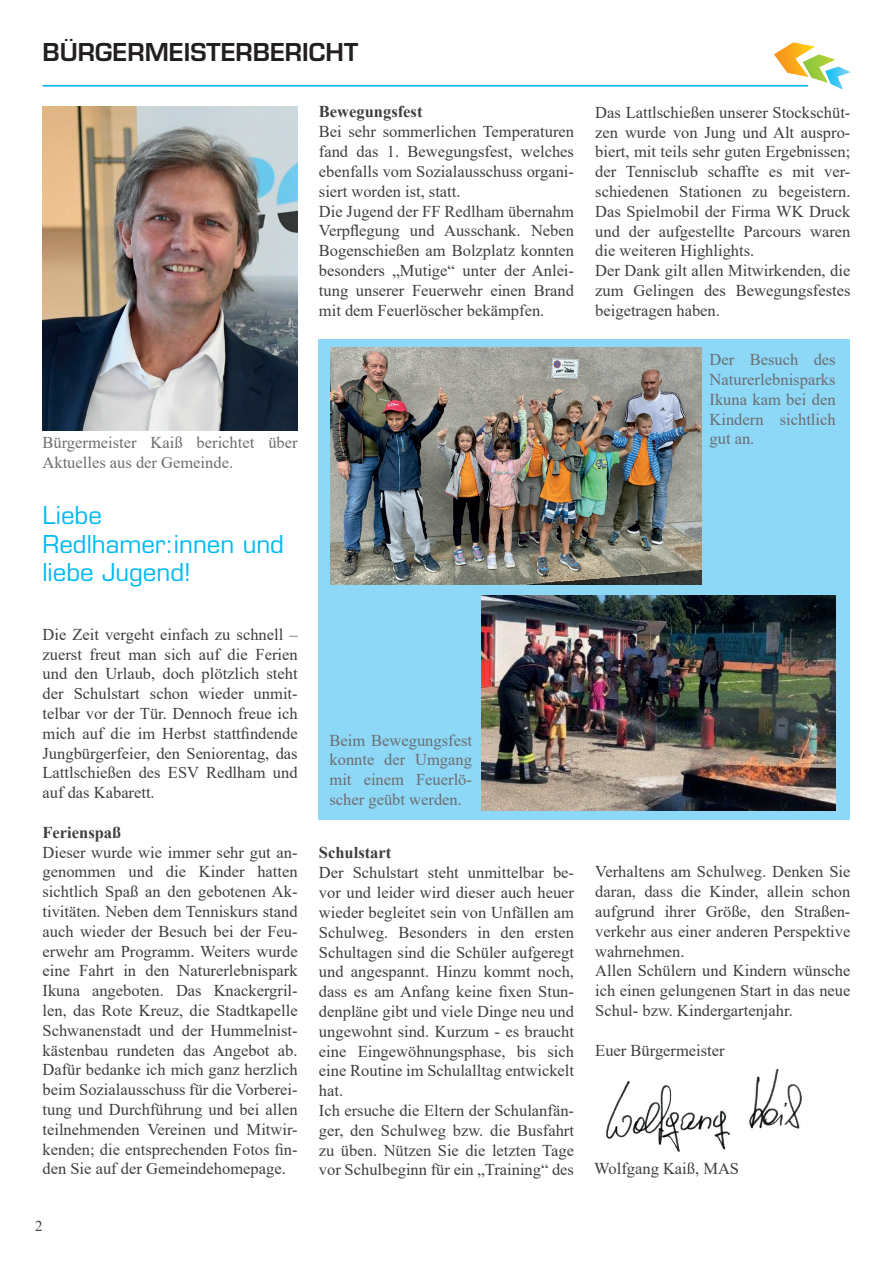
<style>
.page{position:relative;width:893px;height:1263px;background:#fff}
.page>*{position:absolute;margin:0;border:0;box-sizing:border-box;transform-origin:0 0}
.t1{font:24px/28.8px "Eurostile LT Std";color:#00baf1}
.t2{font:600 24px "Eurostile LT Std";color:#231f20}
.t3{font:16.5px/19.8px "Times New Roman";color:#3e3e3f}
.t4{font:16.5px/19.8px "Times New Roman";color:#6c6d70;text-align:justify}
.t5{font:700 16.5px "Times New Roman";color:#3e3e3f}
.t6{font:15px "Times New Roman";color:#3e3e3f}
</style>
<div class="page">
<hr style="left:43px;top:85px;width:765px;height:2px;background:#00aeef">
<div style="left:318px;top:339px;width:531px;height:481px;background:#8dd7f7"></div>
<svg style="left:774px;top:43px;width:76px;height:46px"></svg>
<img style="left:482px;top:596px;width:354px;height:214px">
<img style="left:331px;top:347px;width:371px;height:237px">
<img style="left:43px;top:106px;width:255px;height:324px">
<img style="left:606px;top:1069px;width:196px;height:83px">
<h1 class="t2" style="left:43px;top:37px;width:317px">BÜRGERMEISTERBERICHT</h1>
<p class="t5" style="left:319px;top:100px;width:105px">Bewegungsfest</p>
<p class="t3" style="left:319px;top:121px;width:257px">Bei sehr sommerlichen Temperaturen fand das 1. Bewegungsfest, welches ebenfalls vom Sozialausschuss organi&shy;siert worden ist, statt.<br>Die Jugend der FF Redlham übernahm Verpflegung und Ausschank. Neben Bogenschießen am Bolzplatz konnten besonders „Mutige“ unter der Anlei&shy;tung unserer Feuerwehr einen Brand mit dem Feuerlöscher bekämpfen.</p>
<p class="t4" style="left:43px;top:432px;width:257px">Bürgermeister Kaiß berichtet über<br>Aktuelles aus der Gemeinde.</p>
<h1 class="t1" style="left:43px;top:501px;width:243px">Liebe<br>Redlhamer:innen und liebe Jugend!</h1>
<p class="t3" style="left:595px;top:102px;width:257px">Das Lattlschießen unserer Stockschüt&shy;zen wurde von Jung und Alt auspro&shy;biert, mit teils sehr guten Ergebnissen; der Tennisclub schaffte es mit ver&shy;schiedenen Stationen zu begeistern.<br>Das Spielmobil der Firma WK Druck und der aufgestellte Parcours waren die weiteren Highlights.<br>Der Dank gilt allen Mitwirkenden, die zum Gelingen des Bewegungsfestes beigetragen haben.</p>
<p class="t4" style="left:709px;top:349px;width:128px">Der Besuch des Naturerlebnisparks Ikuna kam bei den Kindern sichtlich gut an.</p>
<p class="t3" style="left:43px;top:624px;width:257px;text-align:justify">Die Zeit vergeht einfach zu schnell – zuerst freut man sich auf die Ferien und den Urlaub, doch plötzlich steht der Schulstart schon wieder unmit&shy;telbar vor der Tür. Dennoch freue ich mich auf die im Herbst stattfindende Jungbürgerfeier, den Seniorentag, das Lattlschießen des ESV Redlham und auf das Kabarett.</p>
<p class="t5" style="left:43px;top:820px;width:80px">Ferienspaß</p>
<p class="t3" style="left:43px;top:842px;width:257px;text-align:justify">Dieser wurde wie immer sehr gut an&shy;genommen und die Kinder hatten sichtlich Spaß an den gebotenen Ak&shy;tivitäten. Neben dem Tenniskurs stand auch wieder der Besuch bei der Feu&shy;erwehr am Programm. Weiters wurde eine Fahrt in den Naturerlebnispark Ikuna angeboten. Das Knackergril&shy;len, das Rote Kreuz, die Stadtkapelle Schwanenstadt und der Hummelnist&shy;kästenbau rundeten das Angebot ab.<br>Dafür bedanke ich mich ganz herzlich beim Sozialausschuss für die Vorberei&shy;tung und Durchführung und bei allen teilnehmenden Vereinen und Mitwir&shy;kenden; die entsprechenden Fotos fin&shy;den Sie auf der Gemeindehomepage.</p>
<p class="t6" style="left:35px;top:1215px;width:9px">2</p>
<p class="t4" style="left:330px;top:730px;width:144px">Beim Bewegungsfest konnte der Umgang mit einem Feuerlö&shy;scher geübt werden.</p>
<p class="t5" style="left:319px;top:841px;width:74px">Schulstart</p>
<p class="t3" style="left:319px;top:862px;width:257px">Der Schulstart steht unmittelbar be&shy;vor und leider wird dieser auch heuer wieder begleitet sein von Unfällen am Schulweg. Besonders in den ersten Schultagen sind die Schüler aufgeregt und angespannt. Hinzu kommt noch, dass es am Anfang keine fixen Stun&shy;denpläne gibt und viele Dinge neu und ungewohnt sind. Kurzum - es braucht eine Eingewöhnungsphase, bis sich eine Routine im Schulalltag entwickelt hat.<br>Ich ersuche die Eltern der Schulanfän&shy;ger, den Schulweg bzw. die Busfahrt zu üben. Nützen Sie die letzten Tage vor Schulbeginn für ein „Training“ des</p>
<p class="t3" style="left:595px;top:861px;width:257px">Verhaltens am Schulweg. Denken Sie daran, dass die Kinder, allein schon aufgrund ihrer Größe, den Straßen&shy;verkehr aus einer anderen Perspektive wahrnehmen.<br>Allen Schülern und Kindern wünsche ich einen gelungenen Start in das neue Schul- bzw. Kindergartenjahr.</p>
<p class="t3" style="left:595px;top:1039px;width:131px">Euer Bürgermeister</p>
<p class="t3" style="left:594px;top:1158px;width:146px">Wolfgang Kaiß, MAS</p>
</div>
